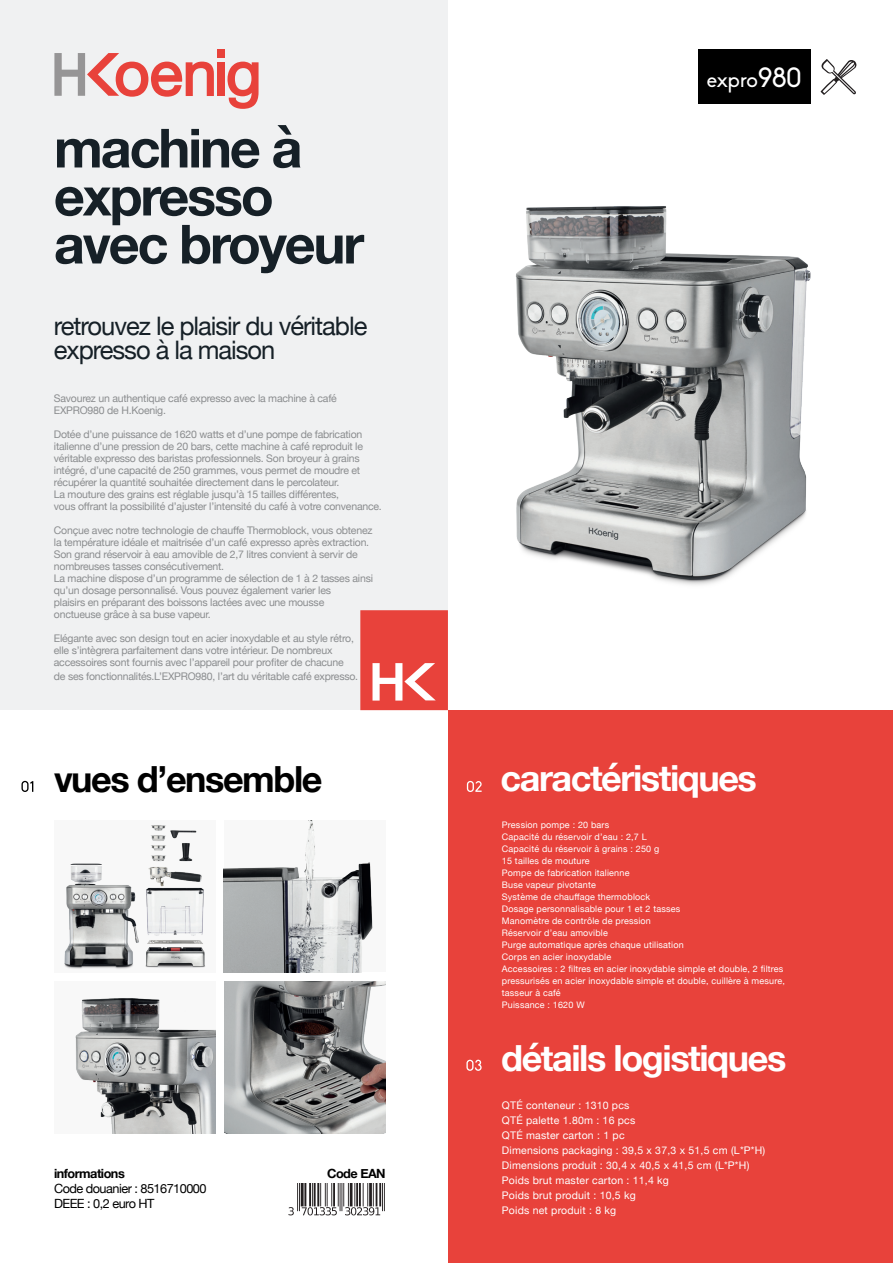
<style>
.page{position:relative;width:893px;height:1263px;background:#fff}
.page>*{position:absolute;margin:0;border:0;box-sizing:border-box;transform-origin:0 0}
.t1{font:700 54px/48px "Helvetica Neue";letter-spacing:-.04em;color:#162027}
.t2{font:700 36px "Helvetica Neue";letter-spacing:-.04em;color:#fff}
.t3{font:700 36px "Helvetica Neue";letter-spacing:-.04em;color:#000}
.t4{font:25.5px/24px "Helvetica Neue";letter-spacing:-.04em;color:#162027}
.t5{font:21px "Biko";letter-spacing:-.005em;color:#fff}
.t6{font:12.75px/15.3px "Helvetica Neue";letter-spacing:-.04em;color:#000}
.t7{font:700 12.75px "Helvetica Neue";letter-spacing:-.04em;color:#000}
.t8{font:10.5px/12px "Helvetica Neue";letter-spacing:-.02em;color:#8b8d8f}
.t9{font:10.5px "Helvetica Neue";letter-spacing:.02em;color:#fff}
.t10{font:9px/12px "Helvetica Neue";letter-spacing:.02em;color:#fff}
.s1{font-weight:700}
.s2{font-size:27px}
</style>
<div class="page">
<div style="left:0;top:0;width:448px;height:710px;background:#f0f1f2"></div>
<div style="left:448px;top:710px;width:445px;height:553px;background:#e8423b"></div>
<svg style="left:360px;top:610px;width:88px;height:100px;background:#ea5953"></svg>
<div style="left:218px;top:49px;width:7px;height:8px;background:#e8423b"></div>
<div style="left:218px;top:62px;width:7px;height:34px;background:#e8423b"></div>
<svg style="left:54px;top:53px;width:160px;height:44px"></svg>
<svg style="left:227px;top:62px;width:32px;height:47px"></svg>
<svg style="left:21px;top:781px;width:12px;height:11px"></svg>
<svg style="left:466px;top:1060px;width:16px;height:11px"></svg>
<div style="left:698px;top:50px;width:113px;height:54px;background:#000"></div>
<svg style="left:467px;top:781px;width:15px;height:11px"></svg>
<img style="left:288px;top:1184px;width:97px;height:31px">
<img style="left:64px;top:825px;width:142px;height:144px">
<img style="left:224px;top:821px;width:149px;height:151px">
<img style="left:75px;top:998px;width:141px;height:136px">
<img style="left:224px;top:982px;width:162px;height:152px">
<svg style="left:821px;top:59px;width:35px;height:36px"></svg>
<img style="left:516px;top:206px;width:295px;height:379px">
<p class="t1" style="left:54px;top:126px;width:312px">machine à expresso avec broyeur</p>
<p class="t4" style="left:54px;top:316px;width:315px">retrouvez le plaisir du véritable expresso à la maison</p>
<p class="t8" style="left:54px;top:393px;width:285px">Savourez un authentique café expresso avec la machine à café<br>EXPRO980 de H.Koenig.</p>
<p class="t8" style="left:54px;top:429px;width:329px">Dotée d’une puissance de 1620 watts et d’une pompe de fabrication italienne d’une pression de 20 bars, cette machine à café reproduit le véritable expresso des baristas professionnels. Son broyeur à grains intégré, d’une capacité de 250 grammes, vous permet de moudre et récupérer la quantité souhaitée directement dans le percolateur.<br>La mouture des grains est réglable jusqu’à 15 tailles différentes,<br>vous offrant la possibilité d’ajuster l’intensité du café à votre convenance.</p>
<p class="t8" style="left:54px;top:525px;width:321px">Conçue avec notre technologie de chauffe Thermoblock, vous obtenez la température idéale et maitrisée d’un café expresso après extraction.<br>Son grand réservoir à eau amovible de 2,7 litres convient à servir de nombreuses tasses consécutivement.<br>La machine dispose d’un programme de sélection de 1 à 2 tasses ainsi qu’un dosage personnalisé. Vous pouvez également varier les<br>plaisirs en préparant des boissons lactées avec une mousse onctueuse grâce à sa buse vapeur.</p>
<p class="t8" style="left:54px;top:633px;width:302px">Elégante avec son design tout en acier inoxydable et au style rétro, elle s’intègrera parfaitement dans votre intérieur. De nombreux accessoires sont fournis avec l’appareil pour profiter de chacune</p>
<p class="t8" style="left:54px;top:670px;width:306px">de ses fonctionnalités.L’EXPRO980, l’art du véritable café expresso.</p>
<p class="t3" style="left:54px;top:750px;width:270px">vues d’ensemble</p>
<p class="t6" style="left:54px;top:1166px;width:154px"><span class="s1">informations<br></span>Code douanier : 8516710000</p>
<p class="t6" style="left:54px;top:1197px;width:102px">DEEE : 0,2 euro HT</p>
<p class="t7" style="left:327px;top:1163px;width:60px">Code EAN</p>
<p class="t5" style="left:707px;top:68px;width:97px">expro<span class="s2">980</span></p>
<p class="t2" style="left:501px;top:750px;width:258px">caractéristiques</p>
<p class="t10" style="left:502px;top:819px;width:109px">Pression pompe : 20 bars</p>
<p class="t10" style="left:502px;top:831px;width:146px">Capacité du réservoir d’eau : 2,7 L</p>
<p class="t10" style="left:502px;top:843px;width:159px">Capacité du réservoir à grains : 250 g</p>
<p class="t10" style="left:502px;top:855px;width:89px">15 tailles de mouture</p>
<p class="t10" style="left:502px;top:867px;width:129px">Pompe de fabrication italienne</p>
<p class="t10" style="left:502px;top:879px;width:95px">Buse vapeur pivotante</p>
<p class="t10" style="left:502px;top:891px;width:150px">Système de chauffage thermoblock</p>
<p class="t10" style="left:502px;top:903px;width:180px">Dosage personnalisable pour 1 et 2 tasses</p>
<p class="t10" style="left:502px;top:915px;width:150px">Manomètre de contrôle de pression</p>
<p class="t10" style="left:502px;top:927px;width:107px">Réservoir d’eau amovible</p>
<p class="t10" style="left:502px;top:939px;width:183px">Purge automatique après chaque utilisation</p>
<p class="t10" style="left:502px;top:951px;width:111px">Corps en acier inoxydable</p>
<p class="t10" style="left:502px;top:963px;width:284px">Accessoires : 2 filtres en acier inoxydable simple et double, 2 filtres pressurisés en acier inoxydable simple et double, cuillère à mesure, tasseur à café</p>
<p class="t10" style="left:502px;top:999px;width:84px">Puissance : 1620 W</p>
<p class="t2" style="left:501px;top:1030px;width:287px">détails logistiques</p>
<p class="t9" style="left:502px;top:1097px;width:129px">QTÉ conteneur : 1310 pcs</p>
<p class="t9" style="left:502px;top:1112px;width:135px">QTÉ palette 1.80m : 16 pcs</p>
<p class="t9" style="left:502px;top:1127px;width:124px">QTÉ master carton : 1 pc</p>
<p class="t9" style="left:502px;top:1142px;width:265px">Dimensions packaging : 39,5 x 37,3 x 51,5 cm (L*P*H)</p>
<p class="t9" style="left:502px;top:1157px;width:249px">Dimensions produit : 30,4 x 40,5 x 41,5 cm (L*P*H)</p>
<p class="t9" style="left:502px;top:1172px;width:169px">Poids brut master carton : 11,4 kg</p>
<p class="t9" style="left:502px;top:1187px;width:135px">Poids brut produit : 10,5 kg</p>
<p class="t9" style="left:502px;top:1202px;width:116px">Poids net produit : 8 kg</p>
</div>
